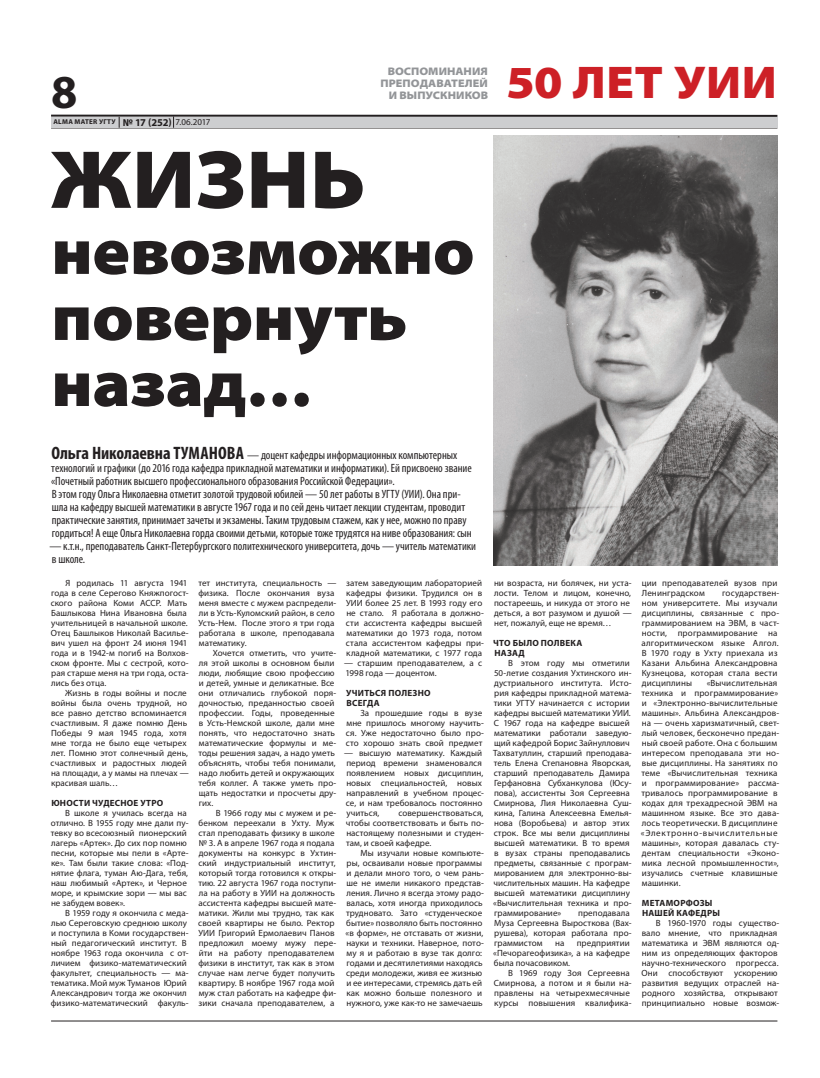
<style>
.page{position:relative;width:820px;height:1078px;background:#fff}
.page>*{position:absolute;margin:0;border:0;box-sizing:border-box;transform-origin:0 0}
.t1{font:900 semi-expanded 83px "Myriad Pro";letter-spacing:.005em;color:#231f20}
.t2{font:900 semi-expanded 66px/66px "Myriad Pro";letter-spacing:-.01em;color:#231f20}
.t3{font:700 47.4px "Myriad Pro";color:#231f20}
.t4{font:900 semi-expanded 46.1px "Myriad Pro";letter-spacing:.01em;color:#cd2026}
.t5{font:condensed 12px/13px "Myriad Pro";letter-spacing:-.005em;color:#231f20}
.t6{font:900 semi-expanded 11px/12px "Myriad Pro";color:#939598;text-align:right}
.t7{font:9px/10px "Myriad Pro";letter-spacing:.005em;color:#231f20}
.t8{font:700 9px/10px "Myriad Pro";letter-spacing:.025em;color:#231f20}
.t9{font:700 7px "Myriad Pro";letter-spacing:.04em;color:#231f20}
.s1{font-size:10.5px}
.s2{font-weight:400;font-size:9px}
.s3{font-weight:700;font-size:18px}
</style>
<div class="page">
<hr style="left:51px;top:128px;width:726px;height:1px;background:#231f20">
<hr style="left:51px;top:115px;width:726px;height:2px;background:#231f20">
<div style="left:51px;top:117px;width:726px;height:11px;background:#cdced0"></div>
<svg style="left:173px;top:116px;width:1px;height:12px"></svg>
<hr style="left:51px;top:1020px;width:726px;height:1px;background:#231f20">
<img style="left:493px;top:135px;width:284px;height:430px">
<h3 class="t3" style="left:51px;top:61px;width:28px">8</h3>
<p class="t9" style="left:53px;top:117px;width:158px">ALMA MATER УГТУ <span class="s1">№ 17 (252)</span> <span class="s2">7.06.2017</span></p>
<p class="t6" style="left:380px;top:65px;width:109px">ВОСПОМИНАНИЯ<br>ПРЕПОДАВАТЕЛЕЙ<br>И ВЫПУСКНИКОВ</p>
<h1 class="t1" style="left:51px;top:132px;width:315px">ЖИЗНЬ</h1>
<h2 class="t2" style="left:51px;top:219px;width:425px">невозможно повернуть назад…</h2>
<p class="t5" style="left:51px;top:448px;width:422px"><span class="s3">Ольга Николаевна ТУМАНОВА</span> — доцент кафедры информационных компьютерных технологий и графики (до 2016 года кафедра прикладной математики и информатики). Ей присвоено звание «Почетный работник высшего профессионального образования Российской Федерации».<br>В этом году Ольга Николаевна отметит золотой трудовой юбилей — 50 лет работы в УГТУ (УИИ). Она при&shy;шла на кафедру высшей математики в августе 1967 года и по сей день читает лекции студентам, проводит практические занятия, принимает зачеты и экзамены. Таким трудовым стажем, как у нее, можно по праву гордиться! А еще Ольга Николаевна горда своими детьми, которые тоже трудятся на ниве образования: сын</p>
<h3 class="t5" style="left:49px;top:539px;width:428px">— к.т.н., преподаватель Санкт-Петербургского политехнического университета, дочь — учитель математики в школе.</h3>
<h3 class="t4" style="left:506px;top:56px;width:272px">50 ЛЕТ УИИ</h3>
<p class="t7" style="left:51px;top:577px;width:139px;text-indent:15px">Я родилась 11 августа 1941 года в селе Серегово Княжпогост&shy;ского района Коми АССР. Мать<br>Башлыкова Нина Ивановна была учительницей в начальной школе.<br>Отец Башлыков Николай Василье&shy;вич ушел на фронт 24 июня 1941 года и в 1942-м погиб на Волхов&shy;ском фронте. Мы с сестрой, кото&shy;рая старше меня на три года, оста&shy;лись без отца.</p>
<p class="t7" style="left:51px;top:687px;width:140px;text-indent:15px">Жизнь в годы войны и после войны была очень трудной, но все равно детство вспоминается счастливым. Я даже помню День<br>Победы 9 мая 1945 года, хотя мне тогда не было еще четырех лет. Помню этот солнечный день, счастливых и радостных людей на площади, а у мамы на плечах — красивая шаль…</p>
<p class="t8" style="left:51px;top:797px;width:113px">ЮНОСТИ ЧУДЕСНОЕ УТРО</p>
<p class="t7" style="left:51px;top:807px;width:139px;text-indent:15px">В школе я училась всегда на отлично. В 1955 году мне дали пу&shy;тевку во всесоюзный пионерский лагерь «Артек». До сих пор помню песни, которые мы пели в «Арте&shy;ке». Там были такие слова: «Под&shy;нятие флага, туман Аю-Дага, тебя, наш любимый «Артек», и Черное море, и крымские зори — мы вас не забудем вовек».</p>
<p class="t7" style="left:51px;top:907px;width:139px;text-indent:15px">В 1959 году я окончила с меда&shy;лью Сереговскую среднюю школу и поступила в Коми государствен&shy;ный педагогический институт. В ноябре 1963 года окончила с от&shy;личием физико-математический факультет, специальность — ма&shy;тематика. Мой муж Туманов Юрий<br>Александрович тогда же окончил физико-математический факуль-</p>
<p class="t7" style="left:198px;top:577px;width:140px">тет института, специальность — физика. После окончания вуза меня вместе с мужем распредели&shy;ли в Усть-Куломский район, в село<br>Усть-Нем. После этого я три года работала в школе, преподавала математику.</p>
<p class="t7" style="left:198px;top:647px;width:139px;text-indent:14px">Хочется отметить, что учите&shy;ля этой школы в основном были люди, любящие свою профессию и детей, умные и деликатные. Все они отличались глубокой поря&shy;дочностью, преданностью своей профессии. Годы, проведенные в Усть-Немской школе, дали мне понять, что недостаточно знать математические формулы и ме&shy;тоды решения задач, а надо уметь объяснять, чтобы тебя понимали, надо любить детей и окружающих тебя коллег. А также уметь про&shy;щать недостатки и просчеты дру&shy;гих.</p>
<p class="t7" style="left:198px;top:807px;width:139px;text-indent:17px">В 1966 году мы с мужем и ре&shy;бенком переехали в Ухту. Муж стал преподавать физику в школе № 3. А в апреле 1967 года я подала документы на конкурс в Ухтин&shy;ский индустриальный институт, который тогда готовился к откры&shy;тию. 22 августа 1967 года поступи&shy;ла на работу в УИИ на должность ассистента кафедры высшей мате&shy;матики. Жили мы трудно, так как своей квартиры не было. Ректор<br>УИИ Григорий Ермолаевич Панов предложил моему мужу пере&shy;йти на работу преподавателем физики в институт, так как в этом случае нам легче будет получить квартиру. В ноябре 1967 года мой муж стал работать на кафедре фи&shy;зики сначала преподавателем, а</p>
<p class="t7" style="left:346px;top:577px;width:139px">затем заведующим лабораторией кафедры физики. Трудился он в<br>УИИ более 25 лет. В 1993 году его не стало. Я работала в должно&shy;сти ассистента кафедры высшей математики до 1973 года, потом стала ассистентом кафедры при&shy;кладной математики, с 1977 года</p>
<p class="t7" style="left:344px;top:657px;width:140px">— старшим преподавателем, а с<br>1998 года — доцентом.</p>
<p class="t8" style="left:346px;top:687px;width:86px">УЧИТЬСЯ ПОЛЕЗНО<br>ВСЕГДА</p>
<p class="t7" style="left:346px;top:707px;width:139px;text-indent:14px">За прошедшие годы в вузе мне пришлось многому научить&shy;ся. Уже недостаточно было про&shy;сто хорошо знать свой предмет</p>
<p class="t7" style="left:344px;top:747px;width:141px">— высшую математику. Каждый период времени знаменовался появлением новых дисциплин, новых специальностей, новых направлений в учебном процес&shy;се, и нам требовалось постоянно учиться,</p>
<p class="t7" style="left:345px;top:807px;width:140px;text-align:justify;text-indent:53px">совершенствоваться, чтобы соответствовать и быть по&shy;настоящему полезными и студен&shy;там, и своей кафедре.</p>
<p class="t7" style="left:345px;top:847px;width:140px;text-indent:15px">Мы изучали новые компьюте&shy;ры, осваивали новые программы и делали много того, о чем рань&shy;ше не имели никакого представ&shy;ления. Лично я всегда этому радо&shy;валась, хотя иногда приходилось трудновато. Зато «студенческое бытие» позволяло быть постоянно «в форме», не отставать от жизни, науки и техники. Наверное, пото&shy;му я и работаю в вузе так долго: годами и десятилетиями находясь среди молодежи, живя ее жизнью и ее интересами, стремясь дать ей как можно больше полезного и нужного, уже как-то не замечаешь</p>
<p class="t7" style="left:494px;top:577px;width:139px">ни возраста, ни болячек, ни уста&shy;лости. Телом и лицом, конечно, постареешь, и никуда от этого не деться, а вот разумом и душой — нет, пожалуй, еще не время…</p>
<p class="t8" style="left:493px;top:637px;width:91px">ЧТО БЫЛО ПОЛВЕКА<br>НАЗАД</p>
<p class="t7" style="left:493px;top:657px;width:140px;text-indent:15px">В этом году мы отметили<br>50-летие создания Ухтинского ин&shy;дустриального института. Исто&shy;рия кафедры прикладной матема&shy;тики УГТУ начинается с истории кафедры высшей математики УИИ.<br>С 1967 года на кафедре высшей математики работали заведую&shy;щий кафедрой Борис Зайнуллович<br>Тахватуллин, старший преподава&shy;тель Елена Степановна Яворская, старший преподаватель Дамира<br>Герфановна Субханкулова (Юсу&shy;пова), ассистенты Зоя Сергеевна<br>Смирнова, Лия Николаевна Суш&shy;кина, Галина Алексеевна Емелья&shy;нова (Воробьева) и автор этих строк. Все мы вели дисциплины высшей математики. В то время в вузах страны преподавались предметы, связанные с програм&shy;мированием для электронно-вы&shy;числительных машин. На кафедре высшей математики дисциплину «Вычислительная техника и про&shy;граммирование»</p>
<p class="t7" style="left:494px;top:907px;width:139px;text-indent:84px">преподавала<br>Муза Сергеевна Выросткова (Вах&shy;рушева), которая работала про&shy;граммистом</p>
<p class="t7" style="left:493px;top:937px;width:138px;text-align:justify;text-indent:83px">предприятии «Печорагеофизика», а на кафедре была почасовиком.</p>
<p class="t7" style="left:493px;top:967px;width:139px;text-indent:14px">В 1969 году Зоя Сергеевна<br>Смирнова, а потом и я были на&shy;правлены на четырехмесячные курсы повышения квалифика-</p>
<p class="t7" style="left:555px;top:937px;width:11px">на</p>
<p class="t7" style="left:641px;top:577px;width:137px">ции преподавателей вузов при<br>Ленинградском</p>
<p class="t7" style="left:641px;top:587px;width:139px;text-indent:80px">государствен&shy;ном университете. Мы изучали дисциплины, связанные с про&shy;граммированием на ЭВМ, в част&shy;ности, программирование на алгоритмическом языке Алгол.<br>В 1970 году в Ухту приехала из<br>Казани Альбина Александровна<br>Кузнецова, которая стала вести дисциплины</p>
<p class="t7" style="left:640px;top:677px;width:140px;text-indent:66px">«Вычислительная техника и программирование» и «Электронно-вычислительные машины». Альбина Александров&shy;на — очень харизматичный, свет&shy;лый человек, бесконечно предан&shy;ный своей работе. Она с большим интересом преподавала эти но&shy;вые дисциплины. На занятиях по теме «Вычислительная техника и программирование» рассма&shy;тривалось программирование в кодах для трехадресной ЭВМ на машинном языке. Все это дава&shy;лось теоретически. В дисциплине «Электронно-вычислительные машины», которая давалась сту&shy;дентам специальности «Эконо&shy;мика лесной промышленности», изучались счетные клавишные машинки.</p>
<p class="t8" style="left:641px;top:897px;width:80px">МЕТАМОРФОЗЫ<br>НАШЕЙ КАФЕДРЫ</p>
<p class="t7" style="left:641px;top:917px;width:139px;text-indent:14px">В 1960-1970 годы существо&shy;вало мнение, что прикладная математика и ЭВМ являются од&shy;ним из определяющих факторов научно-технического прогресса.<br>Они способствуют ускорению развития ведущих отраслей на&shy;родного хозяйства, открывают принципиально новые возмож-</p>
</div>
